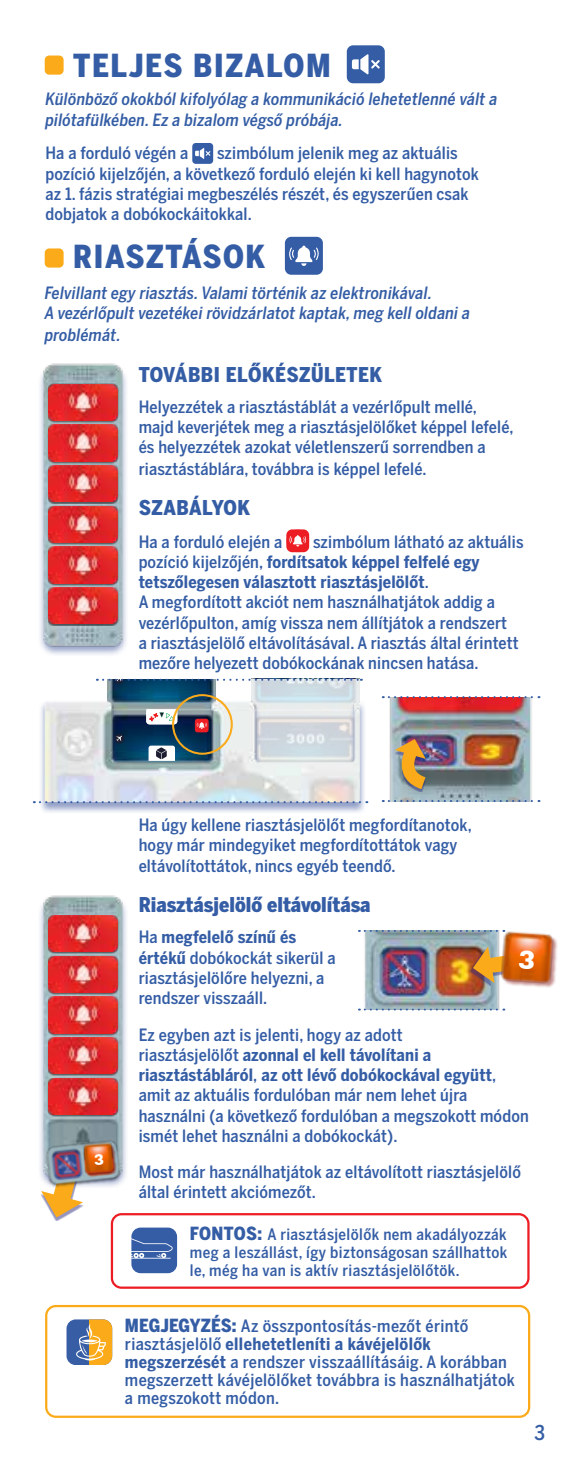
<style>
.page{position:relative;width:575px;height:1467px;background:#fff}
.page>*{position:absolute;margin:0;border:0;box-sizing:border-box;transform-origin:0 0}
.t1{font:900 31.5px "Benton Sans Condensed";letter-spacing:.05em;color:#345da5}
.t2{font:900 20.25px "Benton Sans Condensed";letter-spacing:.025em;color:#345da5}
.t3{font:900 20.25px "Benton Sans Condensed";color:#345da5}
.t4{font:500 20.25px "Benton Sans Condensed";color:#345da5}
.t5{font:500 16.88px/20.2px "Benton Sans Condensed";letter-spacing:.01em;color:#345da5}
.t6{font:italic 500 16.88px/20.9px "Benton Sans Condensed";letter-spacing:.01em;color:#345da5}
.t7{font:500 15.75px/18px "Benton Sans Condensed";letter-spacing:.025em;color:#345da5;text-align:justify}
.s1{font-weight:700}
.s2{font-weight:900;font-size:18px}
</style>
<div class="page">
<svg style="left:286px;top:529px;width:23px;height:23px"></svg>
<div style="left:38px;top:365px;width:90px;height:292px;background:#25408f;opacity:.5"></div>
<img style="left:40px;top:363px;width:86px;height:284px">
<div style="left:48px;top:384px;width:70px;height:39px;background:#000;opacity:.5"></div>
<img style="left:49px;top:384px;width:68px;height:37px">
<div style="left:48px;top:465px;width:70px;height:39px;background:#000;opacity:.5"></div>
<img style="left:49px;top:465px;width:68px;height:37px">
<div style="left:48px;top:547px;width:70px;height:38px;background:#000;opacity:.5"></div>
<img style="left:49px;top:547px;width:68px;height:36px">
<div style="left:48px;top:425px;width:70px;height:38px;background:#000;opacity:.5"></div>
<img style="left:49px;top:425px;width:68px;height:36px">
<div style="left:48px;top:506px;width:70px;height:39px;background:#000;opacity:.5"></div>
<img style="left:49px;top:506px;width:68px;height:37px">
<div style="left:48px;top:587px;width:70px;height:39px;background:#000;opacity:.5"></div>
<img style="left:49px;top:587px;width:68px;height:37px">
<div style="left:38px;top:896px;width:90px;height:292px;background:#f4f6f9"></div>
<img style="left:41px;top:895px;width:84px;height:283px">
<div style="left:48px;top:915px;width:70px;height:39px;background:#000;opacity:.5"></div>
<img style="left:49px;top:915px;width:68px;height:37px">
<div style="left:48px;top:997px;width:70px;height:38px;background:#000;opacity:.5"></div>
<img style="left:49px;top:997px;width:68px;height:36px">
<div style="left:48px;top:1078px;width:70px;height:39px;background:#000;opacity:.5"></div>
<img style="left:49px;top:1078px;width:68px;height:37px">
<div style="left:48px;top:956px;width:70px;height:39px;background:#000;opacity:.5"></div>
<img style="left:49px;top:956px;width:68px;height:37px">
<div style="left:48px;top:1037px;width:70px;height:39px;background:#000;opacity:.5"></div>
<img style="left:49px;top:1037px;width:68px;height:37px">
<svg style="left:192px;top:143px;width:21px;height:21px"></svg>
<img style="left:358px;top:932px;width:148px;height:78px">
<svg style="left:358px;top:1009px;width:146px;height:1px"></svg>
<svg style="left:358px;top:930px;width:138px;height:2px"></svg>
<div style="left:469px;top:949px;width:22px;height:37px;background:#2c2b7f;opacity:.5"></div>
<img style="left:496px;top:930px;width:62px;height:58px">
<div style="left:111px;top:1213px;width:418px;height:76px;border:2px solid #ed1d24;border-radius:10px"></div>
<div style="left:131px;top:1228px;width:46px;height:45px;background:#355da5;border-radius:9px"></div>
<svg style="left:131px;top:1235px;width:41px;height:24px"></svg>
<div style="left:45px;top:1305px;width:484px;height:113px;border:2px solid #fbaa19;border-radius:10px"></div>
<div style="left:66px;top:1320px;width:46px;height:45px;background:#375da5;border-radius:9px"></div>
<svg style="left:76px;top:1320px;width:36px;height:45px"></svg>
<svg style="left:284px;top:237px;width:38px;height:38px"></svg>
<div style="left:45px;top:248px;width:19px;height:20px;background:#fbaa19;border-radius:4px"></div>
<svg style="left:346px;top:45px;width:38px;height:38px"></svg>
<div style="left:45px;top:56px;width:19px;height:19px;background:#fbaa19;border-radius:4px"></div>
<img style="left:382px;top:698px;width:157px;height:41px">
<svg style="left:382px;top:696px;width:157px;height:2px"></svg>
<img style="left:108px;top:683px;width:107px;height:17px">
<div style="left:113px;top:680px;width:12px;height:6px;background:#08284a"></div>
<svg style="left:358px;top:956px;width:6px;height:6px"></svg>
<svg style="left:251px;top:683px;width:109px;height:18px;background:#d0dee6"></svg>
<div style="left:38px;top:701px;width:328px;height:113px;background:#25408f;opacity:.5"></div>
<img style="left:45px;top:700px;width:314px;height:101px">
<svg style="left:97px;top:679px;width:266px;height:4px"></svg>
<svg style="left:34px;top:801px;width:333px;height:2px"></svg>
<div style="left:172px;top:694px;width:60px;height:61px;border:2px solid #fbaa19;border-radius:50%"></div>
<img style="left:382px;top:739px;width:157px;height:63px">
<img style="left:42px;top:1130px;width:80px;height:56px">
<img style="left:81px;top:1141px;width:36px;height:35px">
<img style="left:472px;top:942px;width:67px;height:41px">
<img style="left:41px;top:1149px;width:62px;height:72px">
<h1 class="t1" style="left:73px;top:45px;width:259px">TELJES BIZALOM</h1>
<p class="t6" style="left:45px;top:89px;width:453px;line-height:20.2px">Különböző okokból kifolyólag a kommunikáció lehetetlenné vált a pilótafülkében. Ez a bizalom végső próbája.</p>
<p class="t5" style="left:45px;top:143px;width:144px">Ha a forduló végén a</p>
<p class="t5" style="left:45px;top:143px;width:434px;text-indent:171px">szimbólum jelenik meg az aktuális pozíció kijelzőjén, a következő forduló elején ki kell hagynotok az 1. fázis stratégiai megbeszélés részét, és egyszerűen csak dobjatok a dobókockáitokkal.</p>
<h1 class="t1" style="left:73px;top:237px;width:193px">RIASZTÁSOK</h1>
<p class="t6" style="left:45px;top:283px;width:426px">Felvillant egy riasztás. Valami történik az elektronikával.<br>A vezérlőpult vezetékei rövidzárlatot kaptak, meg kell oldani a problémát.</p>
<p class="t2" style="left:138px;top:361px;width:245px">TOVÁBBI ELŐKÉSZÜLETEK</p>
<p class="t5" style="left:138px;top:396px;width:376px">Helyezzétek a riasztástáblát a vezérlőpult mellé, majd keverjétek meg a riasztásjelölőket képpel lefelé, és helyezzétek azokat véletlenszerű sorrendben a riasztástáblára, továbbra is képpel lefelé.</p>
<p class="t2" style="left:138px;top:495px;width:113px">SZABÁLYOK</p>
<p class="t5" style="left:138px;top:531px;width:145px">Ha a forduló elején a</p>
<p class="t5" style="left:138px;top:531px;width:386px;text-indent:174px">szimbólum látható az aktuális pozíció kijelzőjén, <span class="s1">fordítsatok képpel felfelé egy tetszőlegesen választott riasztásjelölőt</span>.<br>A megfordított akciót nem használhatjátok addig a vezérlőpulton, amíg vissza nem állítjátok a rendszert<br>a riasztásjelölő eltávolításával. A riasztás által érintett mezőre helyezett dobókockának nincsen hatása.</p>
<p class="t5" style="left:138px;top:815px;width:334px">Ha úgy kellene riasztásjelölőt megfordítanotok, hogy már mindegyiket megfordítottátok vagy eltávolítottátok, nincs egyéb teendő.</p>
<p class="t3" style="left:138px;top:892px;width:233px">Riasztásjelölő eltávolítása</p>
<p class="t5" style="left:138px;top:927px;width:198px">Ha <span class="s1">megfelelő színű és értékű</span> dobókockát sikerül a riasztásjelölőre helyezni, a rendszer visszaáll.</p>
<p class="t5" style="left:138px;top:1024px;width:391px">Ez egyben azt is jelenti, hogy az adott<br>riasztásjelölőt <span class="s1">azonnal el kell távolítani a riasztástábláról</span>, <span class="s1">az ott lévő dobókockával együtt</span>, amit az aktuális fordulóban már nem lehet újra használni (a következő fordulóban a megszokott módon ismét lehet használni a dobókockát).</p>
<p class="t5" style="left:138px;top:1162px;width:383px">Most már használhatjátok az eltávolított riasztásjelölő által érintett akciómezőt.</p>
<p class="t7" style="left:190px;top:1225px;width:318px"><span class="s2">FONTOS:</span> A riasztásjelölők nem akadályozzák meg a leszállást, így biztonságosan szállhattok le, még ha van is aktív riasztásjelölőtök.</p>
<p class="t5" style="left:125px;top:1317px;width:391px;line-height:18px"><span class="s2">MEGJEGYZÉS:</span> Az összpontosítás-mezőt érintő riasztásjelölő <span class="s1">ellehetetleníti a kávéjelölők megszerzését</span> a rendszer visszaállításáig. A korábban megszerzett kávéjelölőket továbbra is használhatjátok a megszokott módon.</p>
<p class="t4" style="left:534px;top:1420px;width:12px">3</p>
</div>
